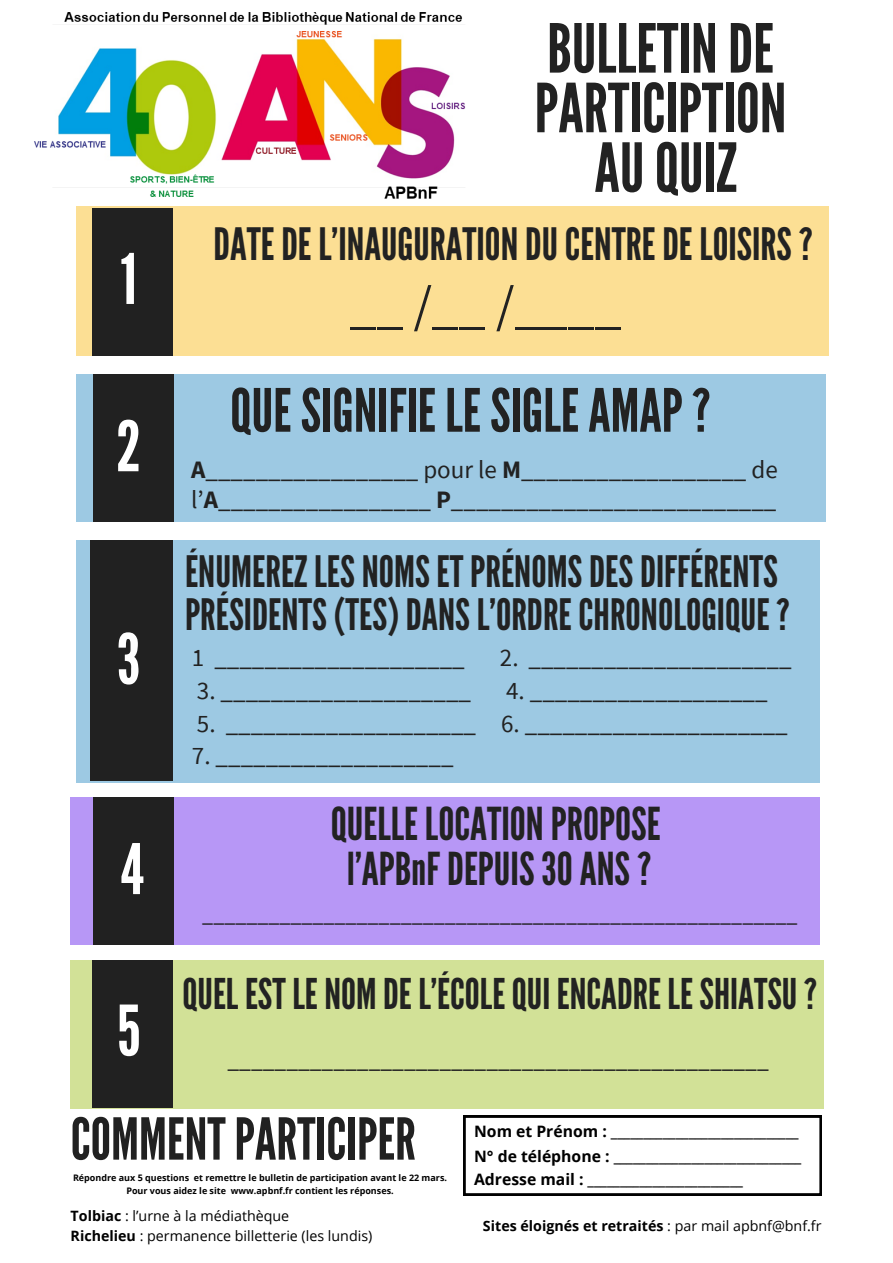
<style>
.page{position:relative;width:893px;height:1263px;background:#fff}
.page>*{position:absolute;margin:0;border:0;box-sizing:border-box;transform-origin:0 0}
.t1{font:69.53px "League Gothic";color:#fff}
.t2{font:67.5px/59.6px "League Gothic";color:#222;text-align:center}
.t3{font:59.55px "League Gothic";color:#222}
.t4{font:57.68px "League Gothic";color:#212121}
.t5{font:53.18px "Source Sans Pro";color:#222}
.t6{font:45.3px/45px "League Gothic";color:#222;text-align:center}
.t7{font:44.55px "League Gothic";color:#222}
.t8{font:43.28px/43.3px "League Gothic";color:#222}
.t9{font:42.3px "League Gothic";color:#222}
.t10{font:25.05px/29.8px "Source Sans Pro";color:#222}
.t11{font:23.55px "Source Sans Pro";color:#222}
.t12{font:22.05px "Source Sans Pro";color:#222}
.t13{font:700 15.75px "Open Sans";color:#000}
.t14{font:14.25px/19.6px "Open Sans";color:#000}
.t15{font:700 14.25px "Open Sans";color:#000}
.t16{font:700 9px "Open Sans";color:#000}
.s1{font-weight:700}
.s2{font-weight:400}
</style>
<div class="page">
<div style="left:77px;top:207px;width:751px;height:149px;background:#fcdf94"></div>
<div style="left:77px;top:540px;width:743px;height:243px;background:#9dc9e3"></div>
<div style="left:71px;top:797px;width:749px;height:147px;background:#b797f6"></div>
<div style="left:77px;top:375px;width:749px;height:147px;background:#9dc9e3"></div>
<div style="left:92px;top:209px;width:80px;height:146px;background:#212121"></div>
<div style="left:94px;top:797px;width:80px;height:147px;background:#212121"></div>
<div style="left:94px;top:375px;width:80px;height:147px;background:#212121"></div>
<div style="left:71px;top:961px;width:753px;height:148px;background:#d2e197"></div>
<div style="left:92px;top:961px;width:80px;height:147px;background:#212121"></div>
<img style="left:34px;top:12px;width:451px;height:200px">
<div style="left:90px;top:540px;width:82px;height:241px;background:#212121"></div>
<svg style="left:463px;top:1115px;width:358px;height:80px"></svg>
<p class="t1" style="left:121px;top:239px;width:18px">1</p>
<h3 class="t1" style="left:116px;top:406px;width:26px">2</h3>
<h1 class="t1" style="left:117px;top:619px;width:25px">3</h1>
<p class="t1" style="left:121px;top:829px;width:25px">4</p>
<h4 class="t1" style="left:117px;top:990px;width:25px">5</h4>
<p class="t2" style="left:534px;top:20px;width:253px">BULLETINDE<br>PARTICIPTION<br>AUQUIZ</p>
<h3 class="t7" style="left:213px;top:219px;width:601px">DATEDE L’INAUGURATIONDUCENTREDE LOISIRS?</h3>
<p class="t5" style="left:350px;top:270px;width:273px">__ /__ /____</p>
<h4 class="t3" style="left:230px;top:376px;width:482px">QUESIGNIFIE LESIGLEAMAP?</h4>
<p class="t10" style="left:191px;top:454px;width:588px"><span class="s1">A</span>_________________ pour le <span class="s1">M</span>__________________ de l’<span class="s1">A</span>_________________ <span class="s1">P</span>__________________________</p>
<p class="t8" style="left:185px;top:550px;width:606px">ÉNUMEREZ LESNOMSETPRÉNOMSDESDIFFÉRENTS<br>PRÉSIDENTS(TES)DANSL’ORDRECHRONOLOGIQUE?</p>
<p class="t10" style="left:192px;top:642px;width:274px">1 ____________________</p>
<p class="t10" style="left:500px;top:642px;width:293px">2. _____________________</p>
<p class="t10" style="left:197px;top:675px;width:275px">3. ____________________</p>
<p class="t10" style="left:506px;top:675px;width:263px">4. ___________________</p>
<p class="t10" style="left:197px;top:708px;width:592px">5. ____________________ 6. _____________________</p>
<p class="t10" style="left:192px;top:740px;width:263px">7. ___________________</p>
<h3 class="t6" style="left:331px;top:802px;width:331px">QUELLE LOCATIONPROPOSE l’APBnFDEPUIS30ANS?</h3>
<p class="t12" style="left:202px;top:900px;width:596px">______________________________________________________</p>
<p class="t9" style="left:182px;top:969px;width:636px">QUEL ESTLENOM DE L’ÉCOLEQUI ENCADRE LESHIATSU?</p>
<p class="t11" style="left:227px;top:1044px;width:543px">______________________________________________</p>
<h2 class="t4" style="left:71px;top:1106px;width:347px">COMMENTPARTICIPER</h2>
<p class="t16" style="left:73px;top:1171px;width:375px">Répondre aux 5 questions et remettre le bulletin de participation avant le 22 mars.</p>
<p class="t16" style="left:126px;top:1184px;width:269px">Pour vous aidez le site www.apbnf.fr contient les réponses.</p>
<p class="t13" style="left:474px;top:1120px;width:326px">Nom et Prénom : _____________________________</p>
<h3 class="t13" style="left:474px;top:1145px;width:329px">N° de téléphone : _____________________________</h3>
<p class="t13" style="left:474px;top:1168px;width:270px">Adresse mail : ________________________</p>
<p class="t14" style="left:71px;top:1206px;width:303px"><span class="s1">Tolbiac</span> : l’urne à la médiathèque<br><span class="s1">Richelieu</span> : permanence billetterie (les lundis)</p>
<p class="t15" style="left:483px;top:1216px;width:340px">Sites éloignés et retraités <span class="s2">: par mail apbnf@bnf.fr</span></p>
</div>
